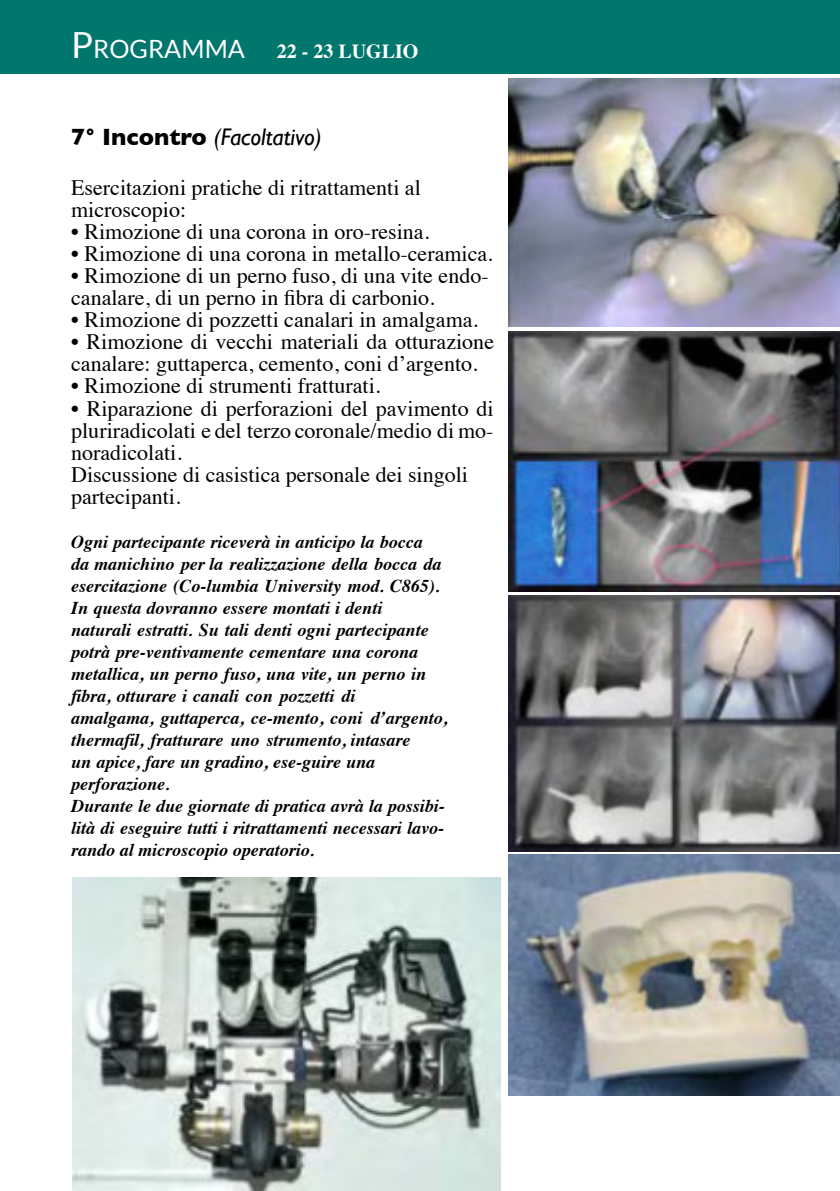
<style>
.page{position:relative;width:840px;height:1191px;background:#fff}
.page>*{position:absolute;margin:0;border:0;box-sizing:border-box;transform-origin:0 0}
.t1{font:25.2px "Lato";color:#fff}
.t2{font:italic 24px "Gill Sans";color:#000}
.t3{font:22px/22px "Times";color:#000}
.t4{font:700 20px "Times";color:#fff}
.t5{font:italic 700 18px/22px "Times";color:#000}
.s1{font-size:36px}
.s2{font-weight:700;font-style:normal}
</style>
<div class="page">
<div style="left:0;top:0;width:839px;height:73px;background:#00766d"></div>
<img style="left:508px;top:78px;width:331px;height:249px">
<img style="left:508px;top:331px;width:331px;height:261px">
<img style="left:508px;top:596px;width:331px;height:255px">
<img style="left:508px;top:854px;width:331px;height:241px">
<img style="left:72px;top:878px;width:428px;height:313px">
<h1 class="t1" style="left:71px;top:38px;width:175px"><span class="s1">P</span>ROGRAMMA</h1>
<p class="t4" style="left:277px;top:43px;width:143px">22 - 23 LUGLIO</p>
<h2 class="t2" style="left:71px;top:128px;width:252px"><span class="s2">7° Incontro</span> (Facoltativo)</h2>
<p class="t3" style="left:71px;top:179px;width:351px">Esercitazioni pratiche di ritrattamenti al microscopio:</p>
<p class="t3" style="left:71px;top:223px;width:359px">• Rimozione di una corona in oro-resina.</p>
<p class="t3" style="left:71px;top:245px;width:423px">• Rimozione di una corona in metallo-ceramica.</p>
<p class="t3" style="left:71px;top:267px;width:419px">• Rimozione di un perno fuso, di una vite endo&shy;canalare, di un perno in fibra di carbonio.</p>
<p class="t3" style="left:71px;top:311px;width:408px">• Rimozione di pozzetti canalari in amalgama.</p>
<p class="t3" style="left:71px;top:333px;width:424px">• Rimozione di vecchi materiali da otturazione canalare: guttaperca, cemento, coni d’argento.</p>
<p class="t3" style="left:71px;top:377px;width:310px">• Rimozione di strumenti fratturati.</p>
<p class="t3" style="left:71px;top:399px;width:424px">• Riparazione di perforazioni del pavimento di pluriradicolati e del terzo coronale/medio di mo&shy;noradicolati.<br>Discussione di casistica personale dei singoli partecipanti.</p>
<p class="t5" style="left:71px;top:532px;width:378px">Ogni partecipante riceverà in anticipo la bocca<br>da manichino per la realizzazione della bocca da esercitazione (Co-lumbia University mod. C865).<br>In questa dovranno essere montati i denti<br>naturali estratti. Su tali denti ogni partecipante potrà pre-ventivamente cementare una corona metallica, un perno fuso, una vite, un perno in fibra, otturare i canali con pozzetti di<br>amalgama, guttaperca, ce-mento, coni d’argento, thermafil, fratturare uno strumento, intasare<br>un apice, fare un gradino, ese-guire una perforazione.<br>Durante le due giornate di pratica avrà la possibi&shy;lità di eseguire tutti i ritrattamenti necessari lavo&shy;rando al microscopio operatorio.</p>
</div>
